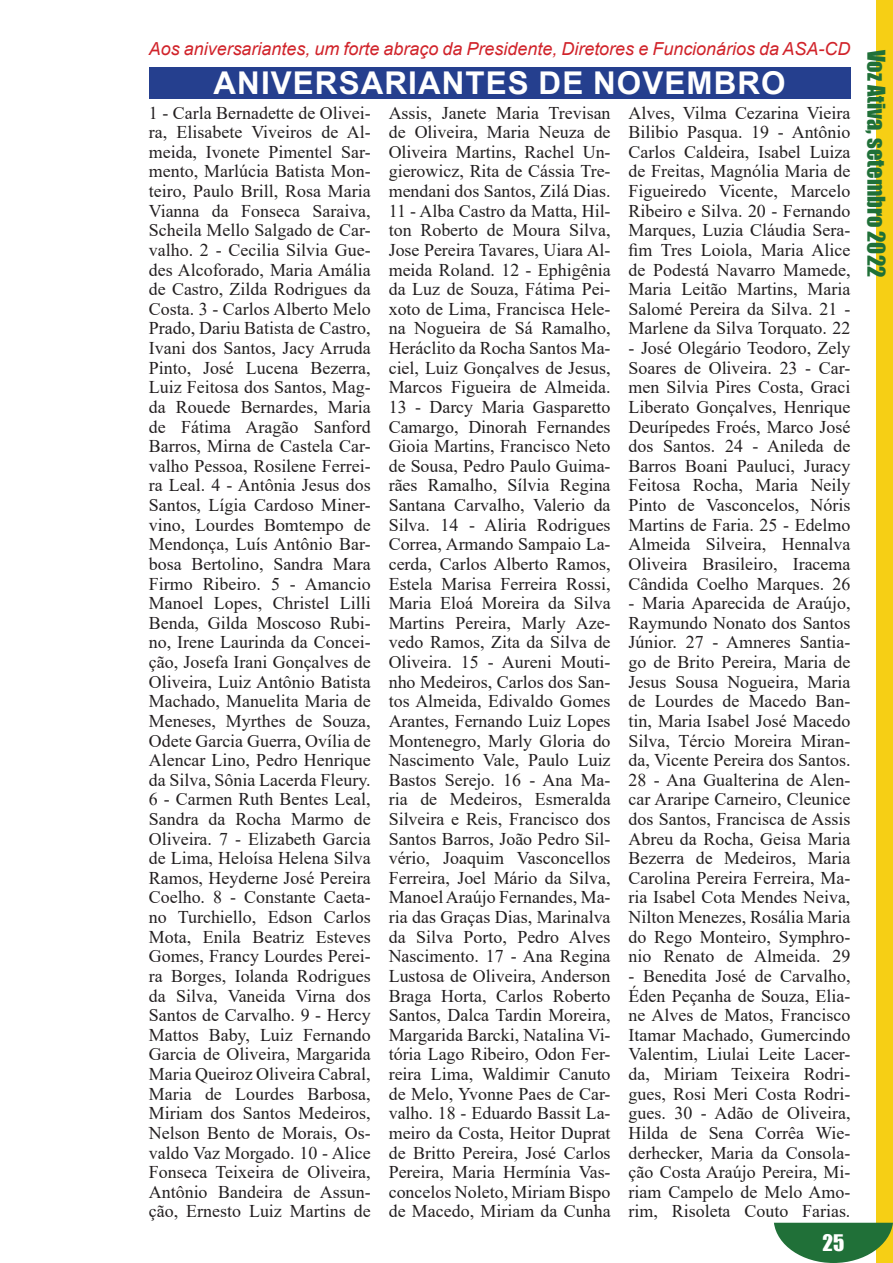
<style>
.page{position:relative;width:893px;height:1263px;background:#fff}
.page>*{position:absolute;margin:0;border:0;box-sizing:border-box;transform-origin:0 0}
.t1{font:700 31.35px "Arial";letter-spacing:.035em;color:#fff}
.t2{font:22.5px "Impact";color:#207038}
.t3{font:21px "Impact";color:#fff}
.t4{font:18px/19.6px "Times New Roman";color:#231f20;text-align:justify}
.t5{font:italic 18px "Arial";color:#d1232a}
</style>
<div class="page">
<div style="left:876px;top:0;width:17px;height:1263px;background:#f6cf15"></div>
<svg style="left:774px;top:1223px;width:119px;height:40px"></svg>
<div style="left:149px;top:67px;width:701px;height:31px;background:#253f8e"></div>
<p class="t5" style="left:149px;top:37px;width:703px">Aos aniversariantes, um forte abraço da Presidente, Diretores e Funcionários da ASA-CD</p>
<p class="t1" style="left:213px;top:61px;width:574px">ANIVERSARIANTES DE NOVEMBRO</p>
<p class="t4" style="left:149px;top:102px;width:223px">1 - Carla Bernadette de Olivei&shy;ra, Elisabete Viveiros de Al&shy;meida, Ivonete Pimentel Sar&shy;mento, Marlúcia Batista Mon&shy;teiro, Paulo Brill, Rosa Maria Vianna da Fonseca Saraiva, Scheila Mello Salgado de Car&shy;valho. 2 - Cecilia Silvia Gue&shy;des Alcoforado, Maria Amália de Castro, Zilda Rodrigues da Costa. 3 - Carlos Alberto Melo Prado, Dariu Batista de Castro, Ivani dos Santos, Jacy Arruda Pinto, José Lucena Bezerra, Luiz Feitosa dos Santos, Mag&shy;da Rouede Bernardes, Maria de Fátima Aragão Sanford Barros, Mirna de Castela Car&shy;valho Pessoa, Rosilene Ferrei&shy;ra Leal. 4 - Antônia Jesus dos Santos, Lígia Cardoso Miner&shy;vino, Lourdes Bomtempo de Mendonça, Luís Antônio Bar&shy;bosa Bertolino, Sandra Mara Firmo Ribeiro. 5 - Amancio Manoel Lopes, Christel Lilli Benda, Gilda Moscoso Rubi&shy;no, Irene Laurinda da Concei&shy;ção, Josefa Irani Gonçalves de Oliveira, Luiz Antônio Batista Machado, Manuelita Maria de Meneses, Myrthes de Souza, Odete Garcia Guerra, Ovília de Alencar Lino, Pedro Henrique da Silva, Sônia Lacerda Fleury.<br>6 - Carmen Ruth Bentes Leal, Sandra da Rocha Marmo de Oliveira. 7 - Elizabeth Garcia de Lima, Heloísa Helena Silva Ramos, Heyderne José Pereira Coelho. 8 - Constante Caeta&shy;no Turchiello, Edson Carlos Mota, Enila Beatriz Esteves Gomes, Francy Lourdes Perei&shy;ra Borges, Iolanda Rodrigues da Silva, Vaneida Virna dos Santos de Carvalho. 9 - Hercy Mattos Baby, Luiz Fernando Garcia de Oliveira, Margarida Maria Queiroz Oliveira Cabral, Maria de Lourdes Barbosa, Miriam dos Santos Medeiros, Nelson Bento de Morais, Os&shy;valdo Vaz Morgado. 10 - Alice Fonseca Teixeira de Oliveira, Antônio Bandeira de Assun&shy;ção, Ernesto Luiz Martins de</p>
<p class="t4" style="left:389px;top:102px;width:223px">Assis, Janete Maria Trevisan de Oliveira, Maria Neuza de Oliveira Martins, Rachel Un&shy;gierowicz, Rita de Cássia Tre&shy;mendani dos Santos, Zilá Dias.<br>11 - Alba Castro da Matta, Hil&shy;ton Roberto de Moura Silva, Jose Pereira Tavares, Uiara Al&shy;meida Roland. 12 - Ephigênia da Luz de Souza, Fátima Pei&shy;xoto de Lima, Francisca Hele&shy;na Nogueira de Sá Ramalho, Heráclito da Rocha Santos Ma&shy;ciel, Luiz Gonçalves de Jesus, Marcos Figueira de Almeida.<br>13 - Darcy Maria Gasparetto Camargo, Dinorah Fernandes Gioia Martins, Francisco Neto de Sousa, Pedro Paulo Guima&shy;rães Ramalho, Sílvia Regina Santana Carvalho, Valerio da Silva. 14 - Aliria Rodrigues Correa, Armando Sampaio La&shy;cerda, Carlos Alberto Ramos, Estela Marisa Ferreira Rossi, Maria Eloá Moreira da Silva Martins Pereira, Marly Aze&shy;vedo Ramos, Zita da Silva de Oliveira. 15 - Aureni Mouti&shy;nho Medeiros, Carlos dos San&shy;tos Almeida, Edivaldo Gomes Arantes, Fernando Luiz Lopes Montenegro, Marly Gloria do Nascimento Vale, Paulo Luiz Bastos Serejo. 16 - Ana Ma&shy;ria de Medeiros, Esmeralda Silveira e Reis, Francisco dos Santos Barros, João Pedro Sil&shy;vério, Joaquim Vasconcellos Ferreira, Joel Mário da Silva, Manoel Araújo Fernandes, Ma&shy;ria das Graças Dias, Marinalva da Silva Porto, Pedro Alves Nascimento. 17 - Ana Regina Lustosa de Oliveira, Anderson Braga Horta, Carlos Roberto Santos, Dalca Tardin Moreira, Margarida Barcki, Natalina Vi&shy;tória Lago Ribeiro, Odon Fer&shy;reira Lima, Waldimir Canuto de Melo, Yvonne Paes de Car&shy;valho. 18 - Eduardo Bassit La&shy;meiro da Costa, Heitor Duprat de Britto Pereira, José Carlos Pereira, Maria Hermínia Vas&shy;concelos Noleto, Miriam Bispo de Macedo, Miriam da Cunha</p>
<p class="t4" style="left:629px;top:102px;width:223px">Alves, Vilma Cezarina Vieira Bilibio Pasqua. 19 - Antônio Carlos Caldeira, Isabel Luiza de Freitas, Magnólia Maria de Figueiredo Vicente, Marcelo Ribeiro e Silva. 20 - Fernando Marques, Luzia Cláudia Sera&shy;fim Tres Loiola, Maria Alice de Podestá Navarro Mamede, Maria Leitão Martins, Maria Salomé Pereira da Silva. 21 - Marlene da Silva Torquato. 22</p>
<p class="t4" style="left:629px;top:338px;width:223px">- José Olegário Teodoro, Zely Soares de Oliveira. 23 - Car&shy;men Silvia Pires Costa, Graci Liberato Gonçalves, Henrique Deurípedes Froés, Marco José dos Santos. 24 - Anileda de Barros Boani Pauluci, Juracy Feitosa Rocha, Maria Neily Pinto de Vasconcelos, Nóris Martins de Faria. 25 - Edelmo Almeida Silveira, Hennalva Oliveira Brasileiro, Iracema Cândida Coelho Marques. 26</p>
<p class="t4" style="left:629px;top:593px;width:223px">- Maria Aparecida de Araújo, Raymundo Nonato dos Santos Júnior. 27 - Amneres Santia&shy;go de Brito Pereira, Maria de Jesus Sousa Nogueira, Maria de Lourdes de Macedo Ban&shy;tin, Maria Isabel José Macedo Silva, Tércio Moreira Miran&shy;da, Vicente Pereira dos Santos.<br>28 - Ana Gualterina de Alen&shy;car Araripe Carneiro, Cleunice dos Santos, Francisca de Assis Abreu da Rocha, Geisa Maria Bezerra de Medeiros, Maria Carolina Pereira Ferreira, Ma&shy;ria Isabel Cota Mendes Neiva, Nilton Menezes, Rosália Maria do Rego Monteiro, Symphro&shy;nio Renato de Almeida. 29</p>
<p class="t4" style="left:629px;top:965px;width:223px">- Benedita José de Carvalho, Éden Peçanha de Souza, Elia&shy;ne Alves de Matos, Francisco Itamar Machado, Gumercindo Valentim, Liulai Leite Lacer&shy;da, Miriam Teixeira Rodri&shy;gues, Rosi Meri Costa Rodri&shy;gues. 30 - Adão de Oliveira, Hilda de Sena Corrêa Wie&shy;derhecker, Maria da Consola&shy;ção Costa Araújo Pereira, Mi&shy;riam Campelo de Melo Amo&shy;rim, Risoleta Couto Farias.</p>
<p class="t3" style="left:822px;top:1226px;width:23px">25</p>
<p class="t2" style="left:894px;top:50px;width:229px;rotate:90deg">Voz Ativa, setembro 2022</p>
</div>
